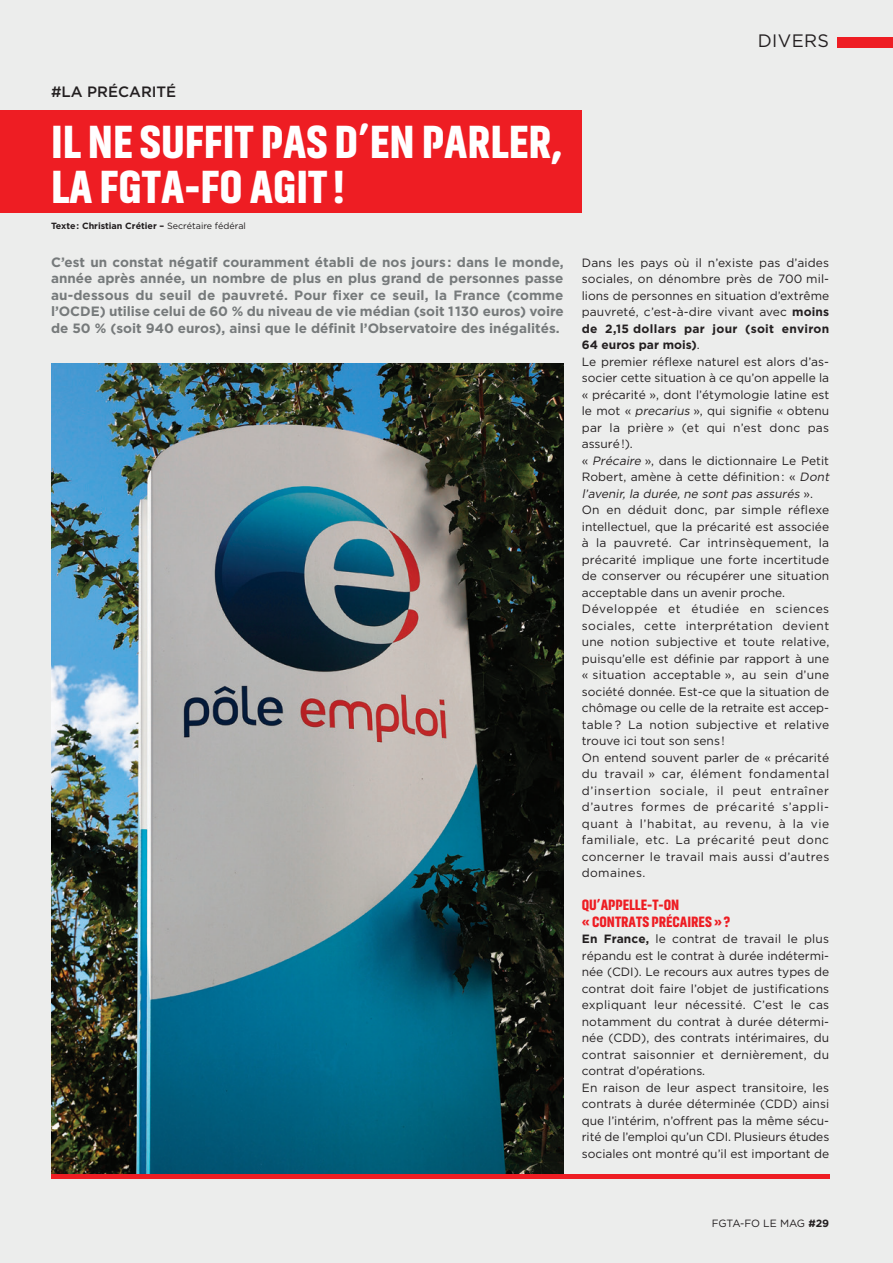
<style>
.page{position:relative;width:893px;height:1263px;background:#ecedec}
.page>*{position:absolute;margin:0;border:0;box-sizing:border-box;transform-origin:0 0}
.t1{font:900 46.5px/45px "Akhand";color:#fff}
.t2{font:18px "Gotham Pro";letter-spacing:.02em;color:#231f20}
.t3{font:900 15px/16.5px "Akhand";color:#ee1d23}
.t4{font:500 15px "Gotham";color:#231f20}
.t5{font:700 13.5px/16.5px "Gotham";color:#767a7b;text-align:justify}
.t6{font:12px/16.5px "Gotham Pro";letter-spacing:.01em;color:#231f20}
.t7{font:700 12px/16.5px "Gotham";letter-spacing:.025em;color:#231f20}
.t8{font:10.5px "Gotham Pro";letter-spacing:-.015em;color:#231f20}
.t9{font:700 9px "Gotham";color:#231f20}
.s1{font-family:"Gotham Pro";font-weight:400}
.s2{font-family:"Gotham";font-weight:700}
.s3{font-style:italic}
</style>
<div class="page">
<div style="left:838px;top:37px;width:55px;height:11px;background:#ee1d23"></div>
<div style="left:0;top:111px;width:582px;height:102px;background:#ee1d23"></div>
<img style="left:51px;top:364px;width:513px;height:810px">
<div style="left:51px;top:1174px;width:778px;height:5px;background:#ee1d23"></div>
<h2 class="t2" style="left:758px;top:31px;width:73px">DIVERS</h2>
<p class="t4" style="left:51px;top:82px;width:127px">#LA PRÉCARITÉ</p>
<h1 class="t1" style="left:51px;top:120px;width:513px">IL NE SUFFIT PAS D’EN PARLER,<br>LA FGTA-FO AGIT !</h1>
<p class="t9" style="left:51px;top:220px;width:196px">Texte: Christian Crétier – <span class="s1">Secrétaire fédéral</span></p>
<p class="t5" style="left:51px;top:253px;width:514px">C’est un constat négatif couramment établi de nos jours: dans le monde, année après année, un nombre de plus en plus grand de personnes passe au-dessous du seuil de pauvreté. Pour fixer ce seuil, la France (comme l’OCDE) utilise celui de 60 % du niveau de vie médian (soit 1130 euros) voire de 50 % (soit 940 euros), ainsi que le définit l’Observatoire des inégalités.</p>
<p class="t6" style="left:582px;top:254px;width:249px;text-align:justify">Dans les pays où il n’existe pas d’aides sociales, on dénombre près de 700 mil&shy;lions de personnes en situation d’extrême pauvreté, c’est-à-dire vivant avec <span class="s2">moins</span></p>
<p class="t7" style="left:582px;top:320px;width:249px">de 2,15 dollars par jour (soit environ<br>64 euros par mois)<span class="s1">.</span></p>
<p class="t6" style="left:582px;top:353px;width:251px">Le premier réflexe naturel est alors d’as&shy;socier cette situation à ce qu’on appelle la « précarité », dont l’étymologie latine est le mot « <span class="s3">precarius</span>», qui signifie « obtenu par la prière » (et qui n’est donc pas assuré!).<br>« <span class="s3">Précaire</span> », dans le dictionnaire Le Petit Robert, amène à cette définition: « <span class="s3">Dont l’avenir, la durée, ne sont pas assurés</span> » .<br>On en déduit donc, par simple réflexe intellectuel, que la précarité est associée à la pauvreté. Car intrinsèquement, la précarité implique une forte incertitude de conserver ou récupérer une situation acceptable dans un avenir proche.<br>Développée et étudiée en sciences sociales, cette interprétation devient une notion subjective et toute relative, puisqu’elle est définie par rapport à une « situation acceptable », au sein d’une société donnée. Est-ce que la situation de chômage ou celle de la retraite est accep&shy;table ? La notion subjective et relative trouve ici tout son sens!<br>On entend souvent parler de « précarité du travail » car, élément fondamental d’insertion sociale, il peut entraîner d’autres formes de précarité s’appli&shy;quant à l’habitat, au revenu, à la vie familiale, etc. La précarité peut donc concerner le travail mais aussi d’autres domaines.</p>
<p class="t3" style="left:582px;top:897px;width:150px">QU’APPELLE-T-ON<br>« CONTRATS PRÉCAIRES » ?</p>
<p class="t6" style="left:582px;top:931px;width:249px"><span class="s2">En France,</span> le contrat de travail le plus répandu est le contrat à durée indétermi&shy;née (CDI). Le recours aux autres types de contrat doit faire l’objet de justifications expliquant leur nécessité. C’est le cas notamment du contrat à durée détermi&shy;née (CDD), des contrats intérimaires, du contrat saisonnier et dernièrement, du contrat d’opérations.<br>En raison de leur aspect transitoire, les contrats à durée déterminée (CDD) ainsi que l’intérim, n’offrent pas la même sécu&shy;rité de l’emploi qu’un CDI. Plusieurs études sociales ont montré qu’il est important de</p>
<p class="t8" style="left:712px;top:1217px;width:119px">FGTA-FO LE MAG <span class="s2">#29</span></p>
</div>
